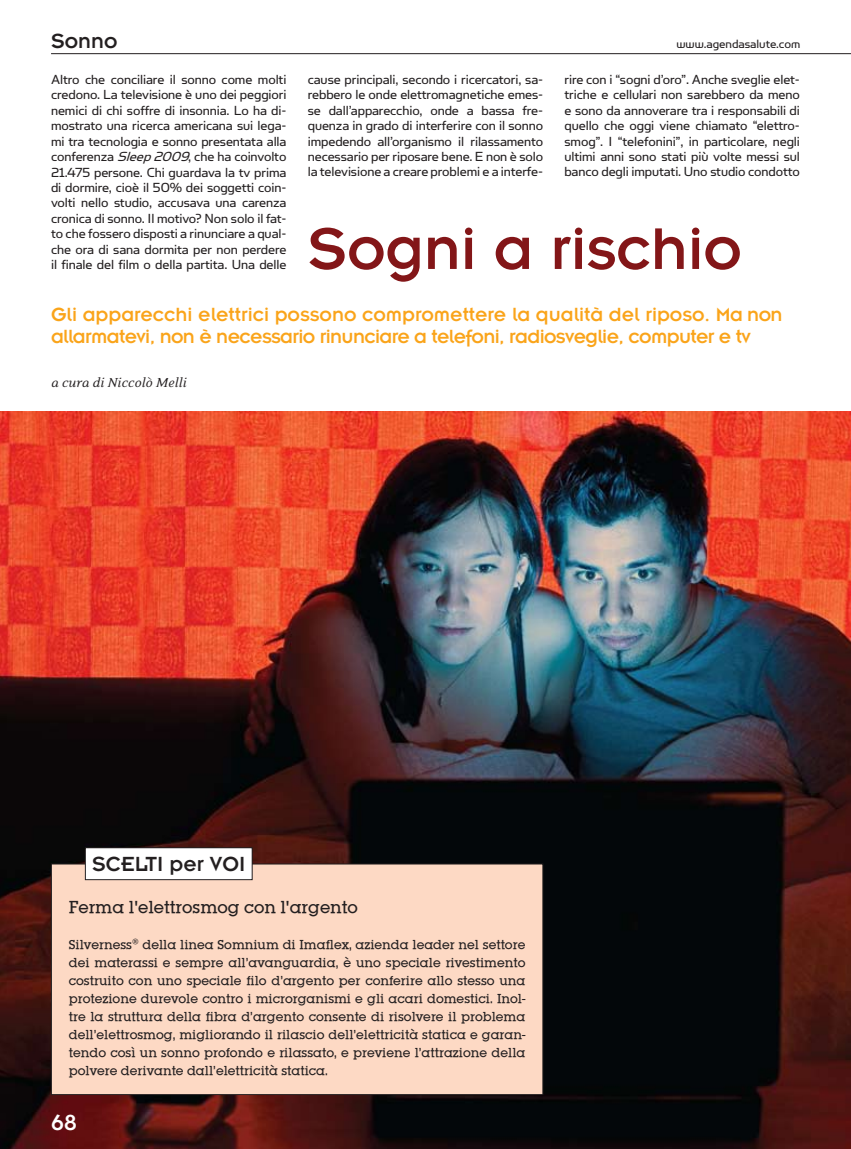
<style>
.page{position:relative;width:851px;height:1149px;background:#fff}
.page>*{position:absolute;margin:0;border:0;box-sizing:border-box;transform-origin:0 0}
.t1{font:64.5px "Insignia LT Std";color:#831618}
.t2{font:24px "Insignia LT Std";color:#fff}
.t3{font:22.5px "Insignia LT Std";color:#231f20}
.t4{font:21px/22.5px "Insignia LT Std";letter-spacing:-.03em;color:#faa41a}
.t5{font:18px "Lubalin Graph Md ITCTT";color:#231f20}
.t6{font:italic 15px "Eidetic Neo";color:#231f20}
.t7{font:14.85px/15.5px "Simian Text Orangutan";letter-spacing:-.005em;color:#231f20;text-align:justify}
.t8{font:13.5px/18px "Lubalin Graph Md ITCTT";color:#231f20;text-align:justify}
.t9{font:13.5px "Simian Display Orangutan";letter-spacing:-.005em;color:#231f20}
.s1{font-style:italic}
</style>
<div class="page">
<img style="left:0;top:411px;width:850px;height:737px">
<div style="left:51px;top:863px;width:491px;height:231px;background:#fdd9c4"></div>
<div style="left:51px;top:863px;width:492px;height:231px;border:1px solid #231f20"></div>
<div style="left:85px;top:847px;width:167px;height:32px;background:#fff"></div>
<div style="left:85px;top:847px;width:167px;height:32px;border:1px solid #231f20"></div>
<hr style="left:51px;top:53px;width:799px;height:1px;background:#231f20">
<h3 class="t3" style="left:51px;top:29px;width:68px">Sonno</h3>
<p class="t9" style="left:676px;top:37px;width:125px">www.agendasalute.com</p>
<p class="t7" style="left:51px;top:71px;width:237px">Altro che conciliare il sonno come molti credono. La televisione è uno dei peggiori nemici di chi soffre di insonnia. Lo ha di&shy;mostrato una ricerca americana sui lega&shy;mi tra tecnologia e sonno presentata alla conferenza <span class="s1">Sleep2009</span>, che ha coinvolto 21.475 persone. Chi guardava la tv prima di dormire, cioè il 50% dei soggetti coin&shy;volti nello studio, accusava una carenza cronica di sonno. Il motivo? Non solo il fat&shy;to che fossero disposti a rinunciare a qual&shy;che ora di sana dormita per non perdere il finale del film o della partita. Una delle</p>
<p class="t7" style="left:308px;top:71px;width:237px">cause principali, secondo i ricercatori, sa&shy;rebbero le onde elettromagnetiche emes&shy;se dall’apparecchio, onde a bassa fre&shy;quenza in grado di interferire con il sonno impedendo all’organismo il rilassamento necessario per riposare bene. E non è solo la televisione a creare problemi e a interfe-</p>
<p class="t7" style="left:564px;top:71px;width:237px">rire con i “sogni d’oro”. Anche sveglie elet&shy;triche e cellulari non sarebbero da meno e sono da annoverare tra i responsabili di quello che oggi viene chiamato “elettro&shy;smog”. I “telefonini”, in particolare, negli ultimi anni sono stati più volte messi sul banco degli imputati. Uno studio condotto</p>
<h1 class="t1" style="left:308px;top:216px;width:435px">Sogni a rischio</h1>
<h3 class="t4" style="left:51px;top:303px;width:733px">Gli apparecchi elettrici possono compromettere la qualità del riposo. Ma non allarmatevi, non è necessario rinunciare a telefoni, radiosveglie, computer e tv</h3>
<p class="t6" style="left:51px;top:374px;width:137px">a cura di Niccolò Melli</p>
<h3 class="t3" style="left:92px;top:851px;width:154px">SCELTI per VOI</h3>
<p class="t5" style="left:69px;top:895px;width:290px">Ferma l'elettrosmog con l'argento</p>
<p class="t8" style="left:69px;top:935px;width:458px">Silverness® della linea Somnium di Imaflex, azienda leader nel settore dei materassi e sempre all’avanguardia, è uno speciale rivestimento costruito con uno speciale filo d’argento per conferire allo stesso una protezione durevole contro i microrganismi e gli acari domestici. Inol&shy;tre la struttura della fibra d’argento consente di risolvere il problema dell’elettrosmog, migliorando il rilascio dell’elettricità statica e garan&shy;tendo così un sonno profondo e rilassato, e previene l’attrazione della polvere derivante dall’elettricità statica.</p>
<h2 class="t2" style="left:51px;top:1109px;width:28px">68</h2>
</div>
